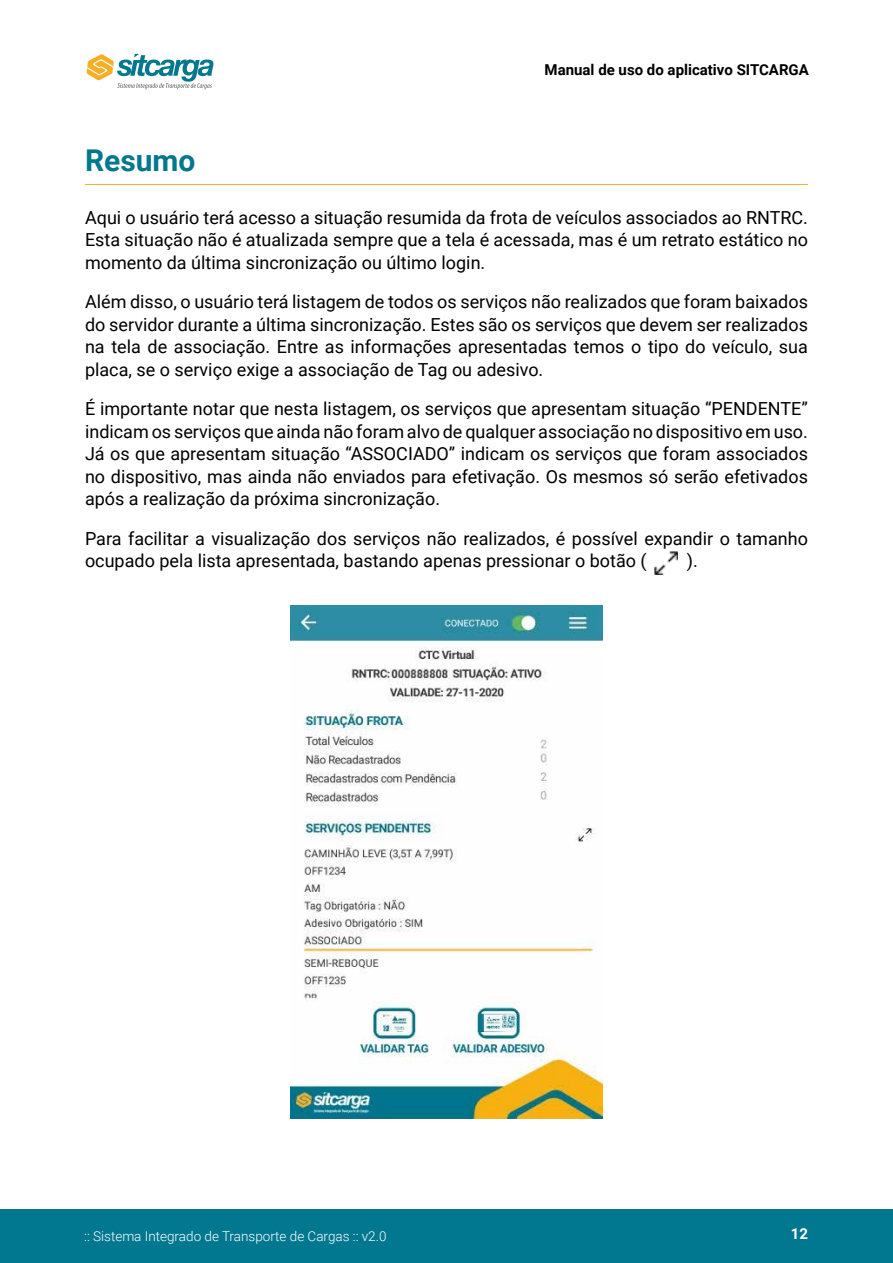
<style>
.page{position:relative;width:893px;height:1263px;background:#fff}
.page>*{position:absolute;margin:0;border:0;box-sizing:border-box;transform-origin:0 0}
.t1{font:700 30px "Roboto";color:#01788f}
.t2{font:18px/22.5px "Roboto";color:#000;text-align:justify}
.t3{font:700 15px "Roboto";color:#000}
.t4{font:700 15px "Roboto";color:#fff}
.t5{font:300 13.5px "Roboto";color:#fff}
</style>
<div class="page">
<div style="left:0;top:1209px;width:893px;height:54px;background:#01788f"></div>
<svg style="left:87px;top:54px;width:126px;height:35px"></svg>
<hr style="left:85px;top:184px;width:723px;height:1px;background:#f6af25">
<img style="left:290px;top:606px;width:312px;height:512px">
<img style="left:654px;top:551px;width:23px;height:23px">
<p class="t3" style="left:545px;top:59px;width:266px">Manual de uso do aplicativo SITCARGA</p>
<h1 class="t1" style="left:85px;top:140px;width:112px">Resumo</h1>
<p class="t2" style="left:85px;top:205px;width:724px">Aqui o usuário terá acesso a situação resumida da frota de veículos associados ao RNTRC.<br>Esta situação não é atualizada sempre que a tela é acessada, mas é um retrato estático no momento da última sincronização ou último login.</p>
<p class="t2" style="left:85px;top:290px;width:724px">Além disso, o usuário terá listagem de todos os serviços não realizados que foram baixados do servidor durante a última sincronização. Estes são os serviços que devem ser realizados na tela de associação. Entre as informações apresentadas temos o tipo do veículo, sua placa, se o serviço exige a associação de Tag ou adesivo.</p>
<p class="t2" style="left:85px;top:397px;width:724px">É importante notar que nesta listagem, os serviços que apresentam situação “PENDENTE” indicam os serviços que ainda não foram alvo de qualquer associação no dispositivo em uso.<br>Já os que apresentam situação “ASSOCIADO” indicam os serviços que foram associados no dispositivo, mas ainda não enviados para efetivação. Os mesmos só serão efetivados após a realização da próxima sincronização.</p>
<p class="t2" style="left:85px;top:526px;width:724px">Para facilitar a visualização dos serviços não realizados, é possível expandir o tamanho ocupado pela lista apresentada, bastando apenas pressionar o botão (</p>
<p class="t2" style="left:687px;top:549px;width:12px">).</p>
<p class="t5" style="left:84px;top:1227px;width:304px">:: Sistema Integrado de Transporte de Cargas :: v2.0</p>
<p class="t4" style="left:791px;top:1223px;width:19px">12</p>
</div>
